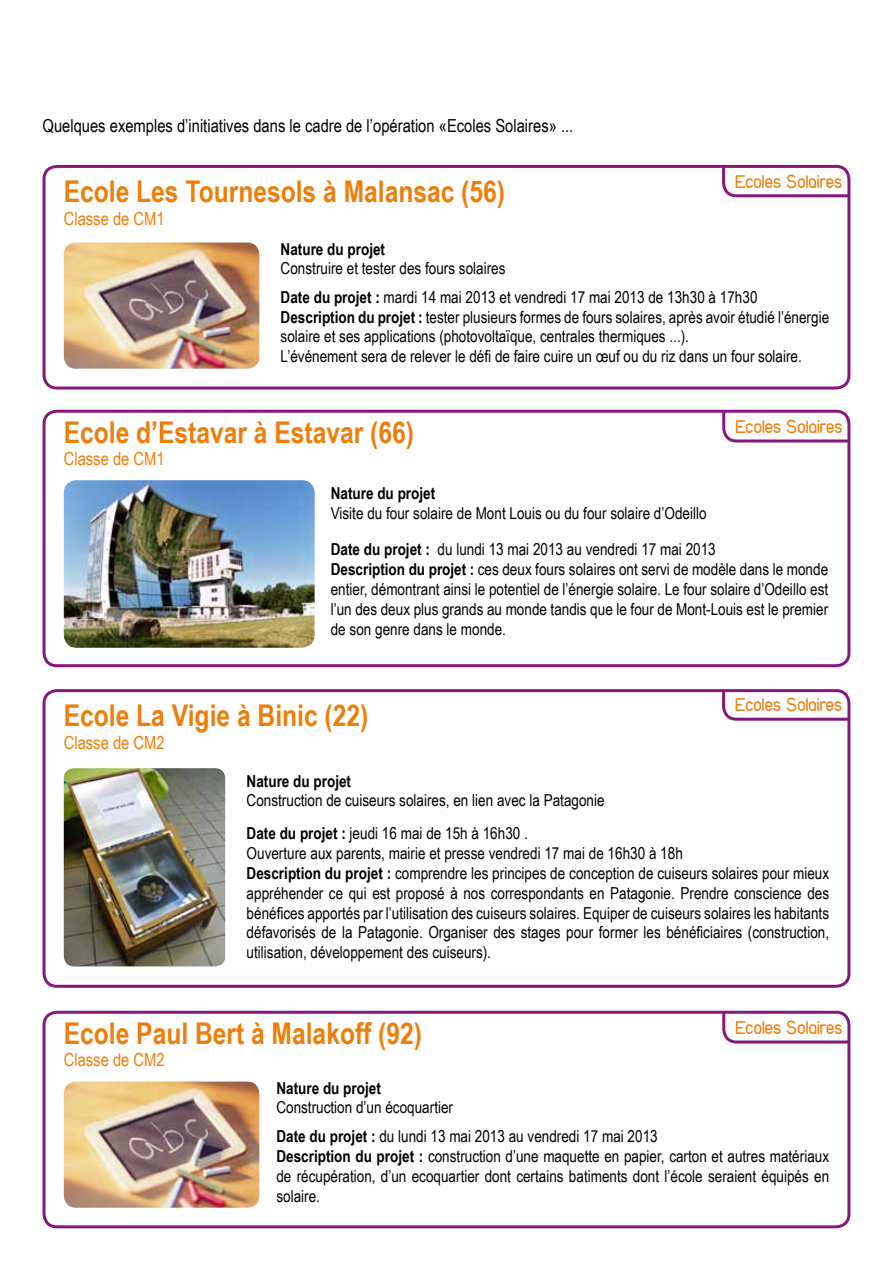
<style>
.page{position:relative;width:893px;height:1263px;background:#fff}
.page>*{position:absolute;margin:0;border:0;box-sizing:border-box;transform-origin:0 0}
.t1{font:700 30px "Arial Narrow";color:#ee7e0b}
.t2{font:19.5px "Duepuntozero";color:#ee7e0b}
.t3{font:18px "Arial Narrow";color:#000}
.t4{font:18px "Arial Narrow";color:#ee7e0b}
.t5{font:16.5px/19.8px "Arial Narrow";color:#000}
.t6{font:700 16.5px "Arial Narrow";color:#000}
.s1{font-weight:700}
</style>
<div class="page">
<img style="left:64px;top:768px;width:161px;height:198px">
<div style="left:43px;top:689px;width:807px;height:299px;border:3px solid #86177c;border-radius:13px"></div>
<svg style="left:721px;top:689px;width:130px;height:33px"></svg>
<div style="left:43px;top:165px;width:807px;height:224px;border:3px solid #86177c;border-radius:13px"></div>
<img style="left:64px;top:242px;width:195px;height:127px">
<svg style="left:721px;top:164px;width:130px;height:35px"></svg>
<div style="left:43px;top:1011px;width:807px;height:217px;border:3px solid #86177c;border-radius:13px"></div>
<svg style="left:721px;top:1010px;width:130px;height:35px"></svg>
<img style="left:64px;top:1081px;width:195px;height:127px">
<div style="left:43px;top:410px;width:807px;height:257px;border:3px solid #86177c;border-radius:13px"></div>
<svg style="left:721px;top:409px;width:130px;height:35px"></svg>
<img style="left:64px;top:480px;width:251px;height:168px">
<p class="t3" style="left:43px;top:113px;width:532px">Quelques exemples d’initiatives dans le cadre de l’opération «Ecoles Solaires» ...</p>
<h1 class="t1" style="left:64px;top:169px;width:443px">Ecole Les Tournesols à Malansac (56)</h1>
<p class="t2" style="left:735px;top:171px;width:109px">Ecoles Solaires</p>
<p class="t6" style="left:281px;top:236px;width:106px">Nature du projet</p>
<p class="t5" style="left:281px;top:258px;width:226px">Construire et tester des fours solaires</p>
<p class="t4" style="left:64px;top:205px;width:102px">Classe de CM1</p>
<p class="t5" style="left:281px;top:286px;width:550px"><span class="s1">Date du projet :</span> mardi 14 mai 2013 et vendredi 17 mai 2013 de 13h30 à 17h30<br><span class="s1">Description du projet :</span> tester plusieurs formes de fours solaires, après avoir étudié l’énergie solaire et ses applications (photovoltaïque, centrales thermiques ...).<br>L’événement sera de relever le défi de faire cuire un œuf ou du riz dans un four solaire.</p>
<h1 class="t1" style="left:64px;top:410px;width:352px">Ecole d’Estavar à Estavar (66)</h1>
<p class="t2" style="left:735px;top:416px;width:109px">Ecoles Solaires</p>
<p class="t6" style="left:331px;top:481px;width:106px">Nature du projet</p>
<p class="t5" style="left:331px;top:502px;width:377px">Visite du four solaire de Mont Louis ou du four solaire d’Odeillo</p>
<p class="t4" style="left:64px;top:445px;width:102px">Classe de CM1</p>
<p class="t5" style="left:331px;top:539px;width:499px"><span class="s1">Date du projet :</span> du lundi 13 mai 2013 au vendredi 17 mai 2013<br><span class="s1">Description du projet :</span> ces deux fours solaires ont servi de modèle dans le monde entier, démontrant ainsi le potentiel de l’énergie solaire. Le four solaire d’Odeillo est l’un des deux plus grands au monde tandis que le four de Mont-Louis est le premier de son genre dans le monde.</p>
<h1 class="t1" style="left:64px;top:693px;width:306px">Ecole La Vigie à Binic (22)</h1>
<p class="t2" style="left:735px;top:694px;width:109px">Ecoles Solaires</p>
<p class="t4" style="left:64px;top:730px;width:102px">Classe de CM2</p>
<p class="t6" style="left:247px;top:768px;width:106px">Nature du projet</p>
<p class="t5" style="left:247px;top:790px;width:359px">Construction de cuiseurs solaires, en lien avec la Patagonie</p>
<p class="t5" style="left:247px;top:823px;width:584px"><span class="s1">Date du projet :</span> jeudi 16 mai de 15h à 16h30 .<br>Ouverture aux parents, mairie et presse vendredi 17 mai de 16h30 à 18h<br><span class="s1">Description du projet :</span> comprendre les principes de conception de cuiseurs solaires pour mieux appréhender ce qui est proposé à nos correspondants en Patagonie. Prendre conscience des bénéfices apportés par l’utilisation des cuiseurs solaires. Equiper de cuiseurs solaires les habitants défavorisés de la Patagonie. Organiser des stages pour former les bénéficiaires (construction, utilisation, développement des cuiseurs).</p>
<h1 class="t1" style="left:64px;top:1011px;width:360px">Ecole Paul Bert à Malakoff (92)</h1>
<p class="t2" style="left:735px;top:1017px;width:109px">Ecoles Solaires</p>
<p class="t6" style="left:276px;top:1075px;width:106px">Nature du projet</p>
<p class="t5" style="left:276px;top:1097px;width:178px">Construction d’un écoquartier</p>
<p class="t4" style="left:64px;top:1046px;width:102px">Classe de CM2</p>
<p class="t5" style="left:276px;top:1126px;width:554px"><span class="s1">Date du projet :</span> du lundi 13 mai 2013 au vendredi 17 mai 2013<br><span class="s1">Description du projet :</span> construction d’une maquette en papier, carton et autres matériaux de récupération, d’un ecoquartier dont certains batiments dont l’école seraient équipés en solaire.</p>
</div>
